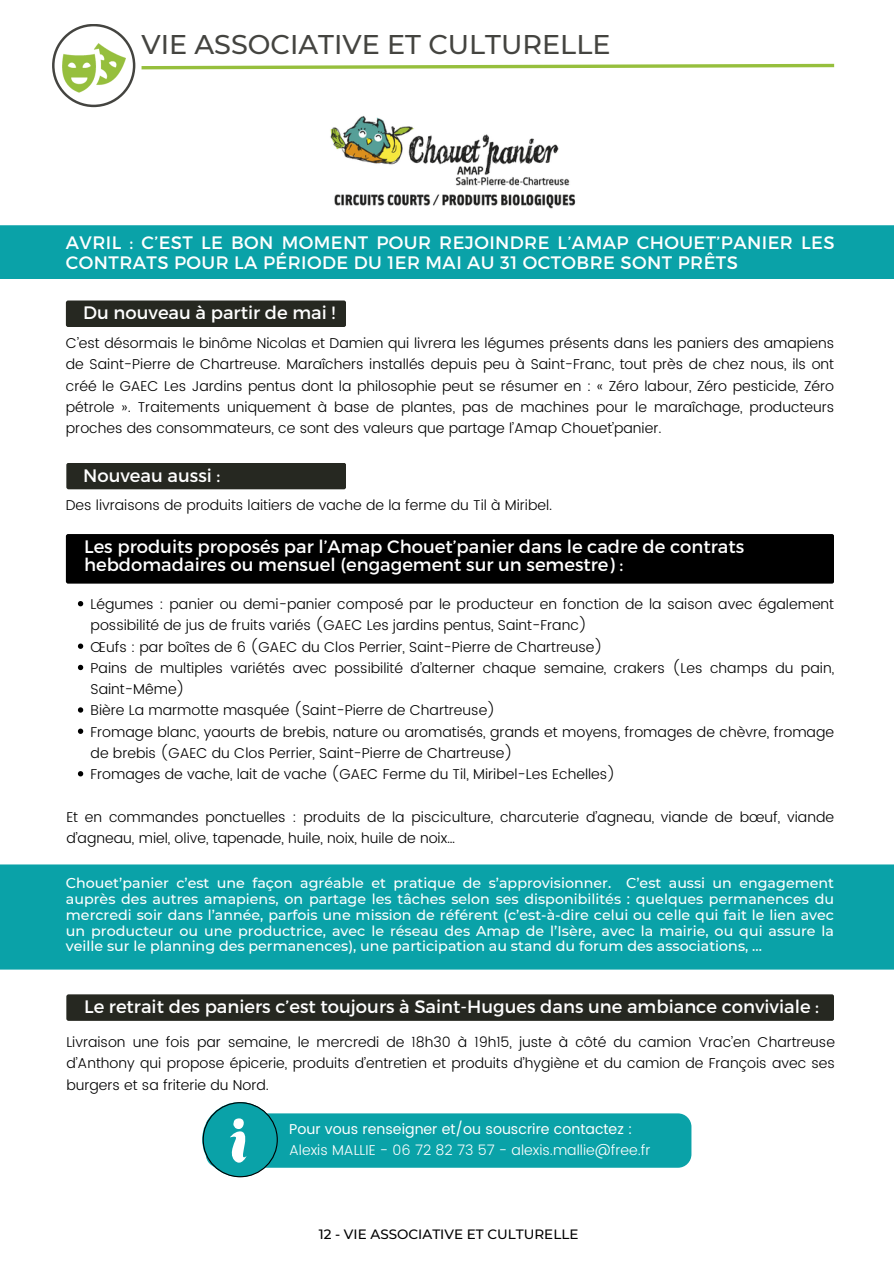
<style>
.page{position:relative;width:894px;height:1264px;background:#fff}
.page>*{position:absolute;margin:0;border:0;box-sizing:border-box;transform-origin:0 0}
.t1{font:500 27px "Montserrat";color:#444440}
.t2{font:18px/18px "Montserrat";color:#fff}
.t3{font:18px/20.2px "Montserrat";letter-spacing:.025em;color:#fff}
.t4{font:300 14.25px/21.3px "Poppins";color:#000;text-align:justify}
.t5{font:500 14.25px/15.8px "Montserrat";color:#fff;text-align:justify}
.t6{font:300 14.25px "Poppins";color:#fff}
.t7{font:14.25px "Poppins";color:#fff}
.t8{font:500 13.5px "Montserrat";color:#000}
</style>
<div class="page">
<svg style="left:52px;top:24px;width:783px;height:83px"></svg>
<img style="left:62px;top:36px;width:63px;height:63px">
<div style="left:0;top:225px;width:893px;height:54px;background:#0aa2a8"></div>
<div style="left:206px;top:1113px;width:485px;height:54px;background:#0aa2a8;border-radius:14px"></div>
<img style="left:330px;top:116px;width:246px;height:93px">
<div style="left:66px;top:300px;width:280px;height:27px;background:#262821;border-radius:2px"></div>
<div style="left:66px;top:463px;width:280px;height:26px;background:#262821;border-radius:2px"></div>
<div style="left:66px;top:534px;width:767px;height:49px;background:#000;border-radius:2px"></div>
<div style="left:0;top:864px;width:893px;height:105px;background:#0aa2a8"></div>
<div style="left:66px;top:994px;width:767px;height:26px;background:#262821;border-radius:2px"></div>
<svg style="left:202px;top:1102px;width:76px;height:75px"></svg>
<svg style="left:78px;top:601px;width:5px;height:5px"></svg>
<svg style="left:78px;top:643px;width:5px;height:6px"></svg>
<svg style="left:78px;top:664px;width:5px;height:6px"></svg>
<svg style="left:78px;top:707px;width:5px;height:5px"></svg>
<svg style="left:78px;top:728px;width:5px;height:6px"></svg>
<svg style="left:78px;top:771px;width:5px;height:5px"></svg>
<h1 class="t1" style="left:141px;top:28px;width:470px">VIE ASSOCIATIVE ET CULTURELLE</h1>
<p class="t3" style="left:66px;top:231px;width:770px">AVRIL : C’EST LE BON MOMENT POUR REJOINDRE L’AMAP CHOUET’PANIER LES<br>CONTRATS POUR LA PÉRIODE DU 1ER MAI AU 31 OCTOBRE SONT PRÊTS</p>
<p class="t2" style="left:83px;top:303px;width:253px">Du nouveau à partir de mai !</p>
<p class="t4" style="left:66px;top:332px;width:769px">C’est désormais le binôme Nicolas et Damien qui livrera les légumes présents dans les paniers des amapiens de Saint-Pierre de Chartreuse. Maraîchers installés depuis peu à Saint-Franc, tout près de chez nous, ils ont créé le GAEC Les Jardins pentus dont la philosophie peut se résumer en : « Zéro labour, Zéro pesticide, Zéro pétrole ». Traitements uniquement à base de plantes, pas de machines pour le maraîchage, producteurs proches des consommateurs, ce sont des valeurs que partage l’Amap Chouet’panier.</p>
<p class="t2" style="left:83px;top:465px;width:139px">Nouveau aussi :</p>
<p class="t4" style="left:66px;top:494px;width:488px">Des livraisons de produits laitiers de vache de la ferme du Til à Miribel.</p>
<p class="t2" style="left:84px;top:536px;width:661px">Les produits proposés par l’Amap Chouet’panier dans le cadre de contrats hebdomadaires ou mensuel (engagement sur un semestre) :</p>
<p class="t4" style="left:91px;top:593px;width:744px;text-align:left">Légumes : panier ou demi-panier composé par le producteur en fonction de la saison avec également possibilité de jus de fruits variés (GAEC Les jardins pentus, Saint-Franc)<br>Œufs : par boîtes de 6 (GAEC du Clos Perrier, Saint-Pierre de Chartreuse)<br>Pains de multiples variétés avec possibilité d’alterner chaque semaine, crakers (Les champs du pain, Saint-Même)<br>Bière La marmotte masquée (Saint-Pierre de Chartreuse)<br>Fromage blanc, yaourts de brebis, nature ou aromatisés, grands et moyens, fromages de chèvre, fromage de brebis (GAEC du Clos Perrier, Saint-Pierre de Chartreuse)<br>Fromages de vache, lait de vache (GAEC Ferme du Til, Miribel-Les Echelles)</p>
<p class="t4" style="left:66px;top:806px;width:769px">Et en commandes ponctuelles : produits de la pisciculture, charcuterie d’agneau, viande de bœuf, viande d’agneau, miel, olive, tapenade, huile, noix, huile de noix…</p>
<p class="t5" style="left:66px;top:875px;width:769px">Chouet’panier c’est une façon agréable et pratique de s’approvisionner. C’est aussi un engagement auprès des autres amapiens, on partage les tâches selon ses disponibilités : quelques permanences du mercredi soir dans l’année, parfois une mission de référent (c’est-à-dire celui ou celle qui fait le lien avec un producteur ou une productrice, avec le réseau des Amap de l’Isère, avec la mairie, ou qui assure la veille sur le planning des permanences), une participation au stand du forum des associations, ...</p>
<p class="t2" style="left:84px;top:996px;width:736px">Le retrait des paniers c’est toujours à Saint-Hugues dans une ambiance conviviale :</p>
<p class="t4" style="left:66px;top:1031px;width:770px">Livraison une fois par semaine, le mercredi de 18h30 à 19h15, juste à côté du camion Vrac’en Chartreuse d’Anthony qui propose épicerie, produits d’entretien et produits d’hygiène et du camion de François avec ses burgers et sa friterie du Nord.</p>
<p class="t7" style="left:289px;top:1120px;width:344px">Pour vous renseigner et/ou souscrire contactez :</p>
<p class="t6" style="left:289px;top:1141px;width:363px">Alexis MALLIE - 06 72 82 73 57 - alexis.mallie@free.fr</p>
<p class="t8" style="left:319px;top:1225px;width:261px">12 - VIE ASSOCIATIVE ET CULTURELLE</p>
</div>
